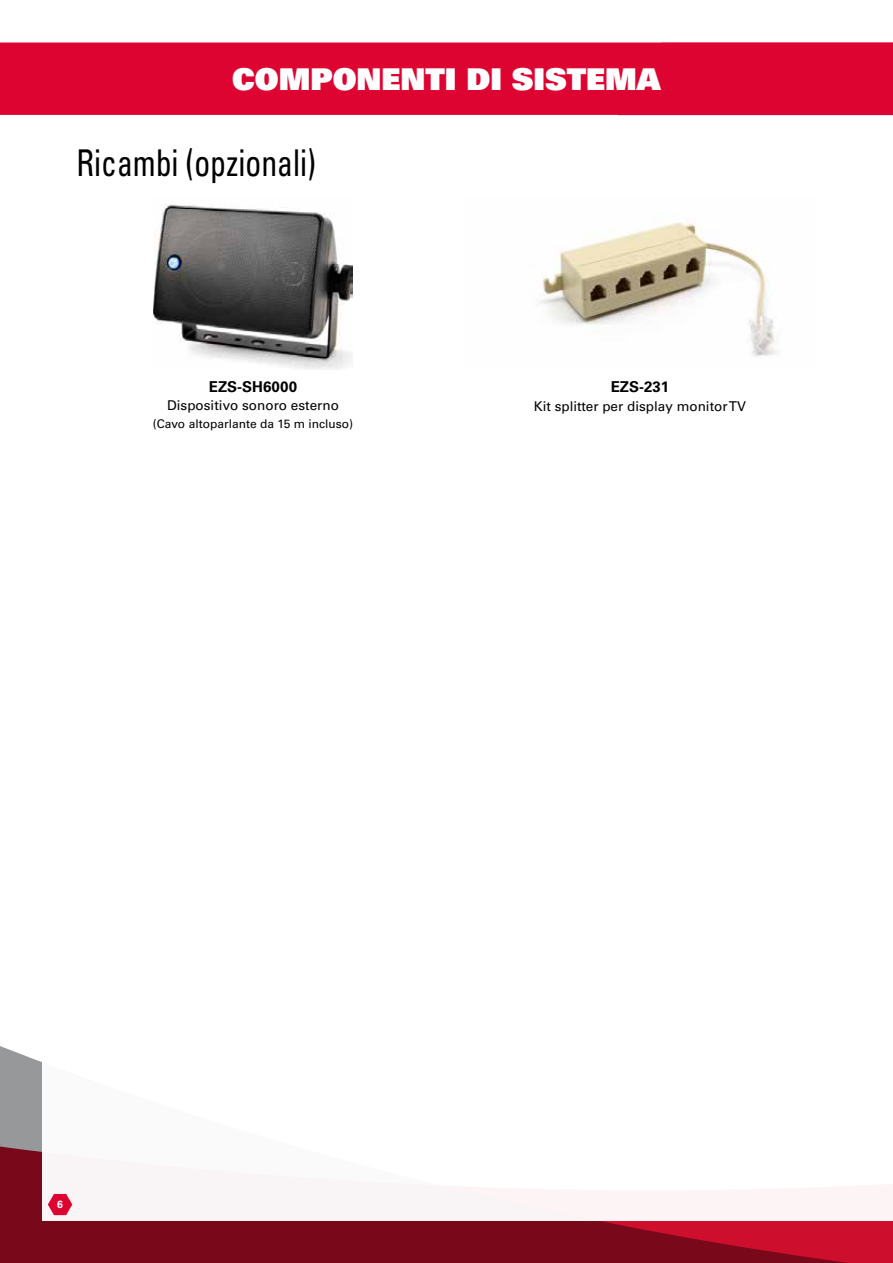
<style>
.page{position:relative;width:893px;height:1263px;background:#fff}
.page>*{position:absolute;margin:0;border:0;box-sizing:border-box;transform-origin:0 0}
.t1{font:condensed 36.9px "Univers LTCYR 57";color:#000;scale:.86 1}
.t2{font:30px "Univers LT Std X Black";color:#fff}
.t3{font:700 15px "Univers LT Std";color:#000}
.t4{font:13.5px "Univers LT Std";color:#000}
.t5{font:12px "Univers LT Std";color:#000}
.t6{font:700 10.5px "Univers LT Std";color:#fff}
</style>
<div class="page">
<svg style="left:0;top:1046px;width:893px;height:217px;background:#8d1c2f"></svg>
<div style="left:43px;top:938px;width:850px;height:282px;background:#fff"></div>
<svg style="left:48px;top:1194px;width:24px;height:21px"></svg>
<div style="left:0;top:43px;width:893px;height:72px;background:#dd0432"></div>
<img style="left:153px;top:204px;width:200px;height:165px">
<img style="left:540px;top:222px;width:237px;height:135px">
<h2 class="t2" style="left:232px;top:60px;width:430px">COMPONENTI DI SISTEMA</h2>
<h1 class="t1" style="left:77px;top:140px;width:280px">Ricambi (opzionali)</h1>
<p class="t3" style="left:209px;top:378px;width:90px">EZS-SH6000</p>
<p class="t4" style="left:167px;top:397px;width:173px">Dispositivo sonoro esterno</p>
<p class="t5" style="left:153px;top:416px;width:202px">(Cavo altoparlante da 15 m incluso)</p>
<p class="t3" style="left:611px;top:378px;width:60px">EZS-231</p>
<p class="t4" style="left:534px;top:398px;width:214px">Kit splitter per display monitor TV</p>
<p class="t6" style="left:57px;top:1198px;width:7px">6</p>
</div>
